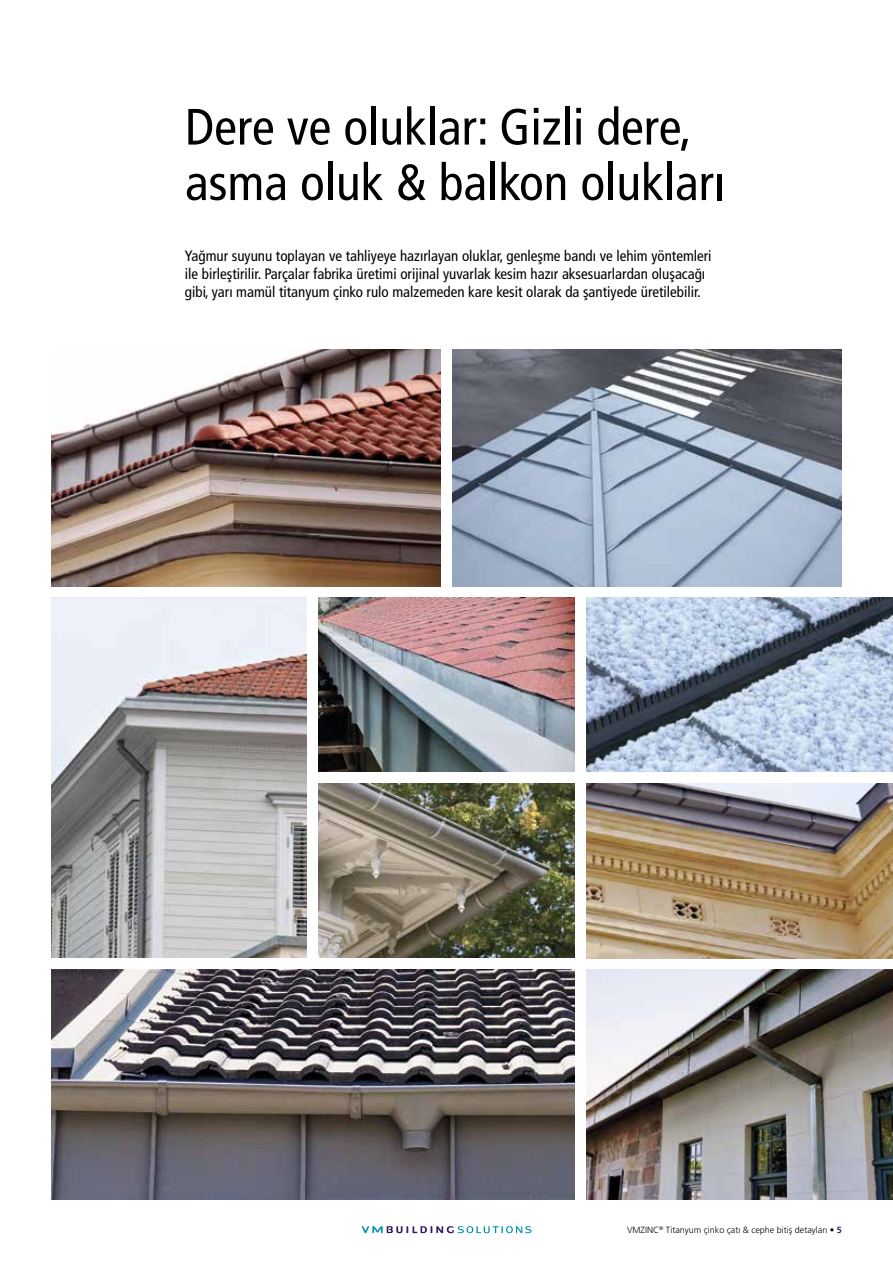
<style>
.page{position:relative;width:893px;height:1263px;background:#fff}
.page>*{position:absolute;margin:0;border:0;box-sizing:border-box;transform-origin:0 0}
.t1{font:condensed 51px/55.5px "Frutiger LT Pro";color:#000}
.t2{font:condensed 15px/18px "Frutiger LT Pro";color:#000}
.t3{font:300 9px "Frutiger LT Pro";color:#000}
.s1{font-weight:700}
.s2{font-weight:700;color:#311c67}
</style>
<div class="page">
<svg style="left:361px;top:1226px;width:171px;height:7px"></svg>
<img style="left:453px;top:350px;width:389px;height:236px">
<img style="left:51px;top:598px;width:255px;height:359px">
<img style="left:319px;top:598px;width:255px;height:174px">
<img style="left:587px;top:598px;width:306px;height:174px">
<img style="left:319px;top:784px;width:255px;height:174px">
<img style="left:587px;top:783px;width:306px;height:175px">
<img style="left:51px;top:350px;width:389px;height:236px">
<img style="left:587px;top:969px;width:306px;height:230px">
<img style="left:51px;top:969px;width:523px;height:230px">
<h1 class="t1" style="left:185px;top:99px;width:542px">Dere ve oluklar: Gizli dere, asma oluk &amp; balkon olukları</h1>
<p class="t2" style="left:185px;top:247px;width:528px">Yağmur suyunu toplayan ve tahliyeye hazırlayan oluklar, genleşme bandı ve lehim yöntemleri ile birleştirilir. Parçalar fabrika üretimi orijinal yuvarlak kesim hazır aksesuarlardan oluşacağı gibi, yarı mamül titanyum çinko rulo malzemeden kare kesit olarak da şantiyede üretilebilir.</p>
<p class="t3" style="left:627px;top:1225px;width:216px">VMZINC<sup>®</sup> Titanyum çinko çatı &amp; cephe bitiş detayları <span class="s1">•</span> <span class="s2">5</span></p>
</div>
